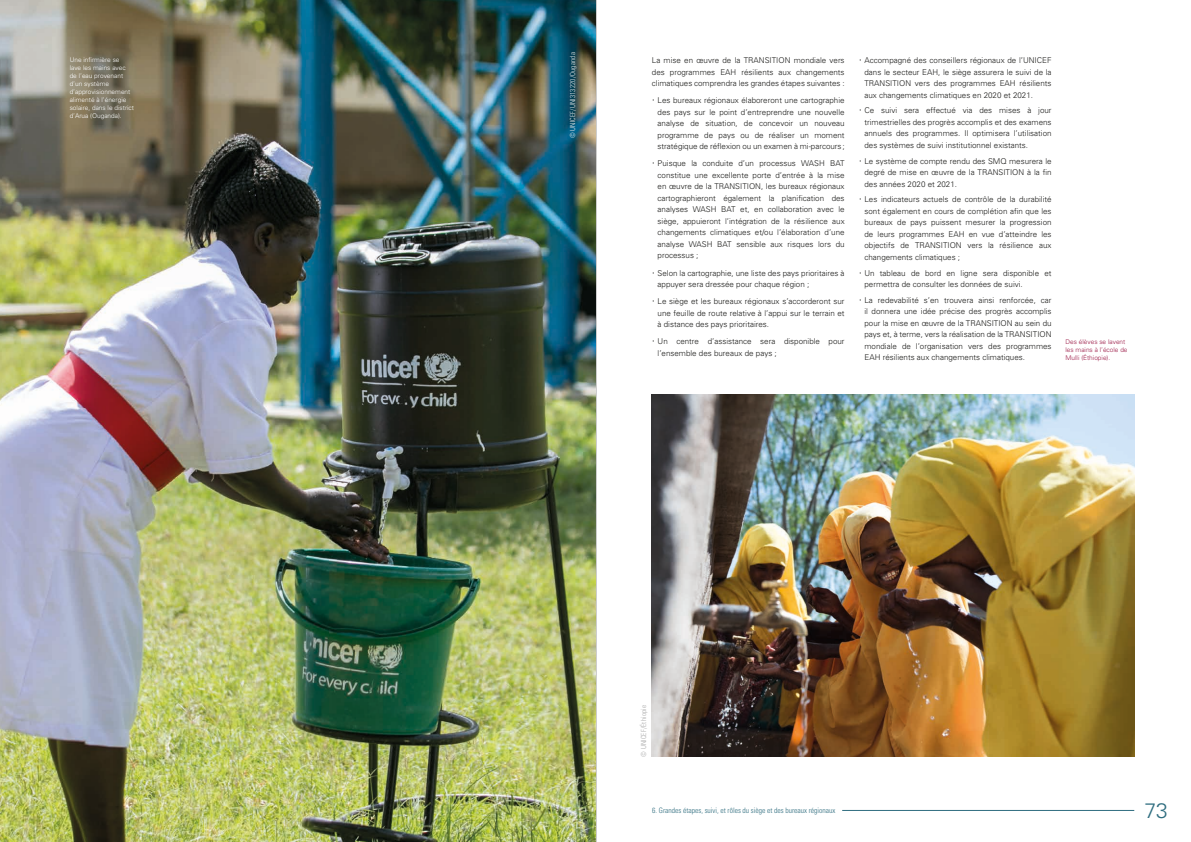
<style>
.page{position:relative;width:1191px;height:842px;background:#fff}
.page>*{position:absolute;margin:0;border:0;box-sizing:border-box;transform-origin:0 0}
.t1{font:300 21px "Univers";color:#2f6d7f}
.t2{font:300 8px/11.5px "Univers";color:#1d1d1b;text-align:justify}
.t3{font:300 condensed 7.5px "Univers";color:#2f6d7f}
.t4{font:300 condensed 7px "Univers";letter-spacing:.025em;color:#ededed}
.t5{font:300 condensed 7px "Univers";letter-spacing:.025em;color:#a8a8a8}
.t6{font:300 6.5px/8px "Univers";color:#fff}
.t7{font:300 6.5px/8px "Univers";color:#9b1845}
.s1{font-size:12px}
</style>
<div class="page">
<hr style="left:596px;top:0;width:1px;height:842px;background:#9d9d9d">
<hr style="left:842px;top:810px;width:292px;height:1px;background:#2f6d7f">
<img style="left:0;top:0;width:596px;height:842px">
<img style="left:652px;top:394px;width:482px;height:363px">
<p class="t6" style="left:70px;top:56px;width:66px">Une infirmière se<br>lave les mains avec de l’eau provenant d’un système d’approvisionnement alimenté à l’énergie solaire, dans le district d’Arua (Ouganda).</p>
<p class="t4" style="left:568px;top:138px;width:88px;rotate:-90deg">© UNICEF/UNI313220/Ouganda</p>
<p class="t2" style="left:652px;top:54px;width:194px">La mise en œuvre de la TRANSITION mondiale vers des programmes EAH résilients aux changements climatiques comprendra les grandes étapes suivantes :</p>
<p class="t2" style="left:657px;top:95px;width:189px;text-indent:-6px"><span class="s1">·</span> Les bureaux régionaux élaboreront une cartographie des pays sur le point d’entreprendre une nouvelle analyse de situation, de concevoir un nouveau programme de pays ou de réaliser un moment stratégique de réflexion ou un examen à mi-parcours;</p>
<p class="t2" style="left:657px;top:158px;width:189px;text-indent:-6px"><span class="s1">·</span> Puisque la conduite d’un processus WASH BAT constitue une excellente porte d’entrée à la mise en œuvre de la TRANSITION, les bureaux régionaux cartographieront également la planification des analyses WASH BAT et, en collaboration avec le siège, appuieront l’intégration de la résilience aux changements climatiques et/ou l’élaboration d’une analyse WASH BAT sensible aux risques lors du processus ;</p>
<p class="t2" style="left:657px;top:267px;width:189px;text-indent:-6px"><span class="s1">·</span> Selon la cartographie, une liste des pays prioritaires à appuyer sera dressée pour chaque région ;</p>
<p class="t2" style="left:657px;top:296px;width:188px;text-indent:-6px"><span class="s1">·</span> Le siège et les bureaux régionaux s’accorderont sur une feuille de route relative à l’appui sur le terrain et à distance des pays prioritaires.</p>
<p class="t2" style="left:657px;top:336px;width:188px;text-indent:-6px"><span class="s1">·</span> Un centre d’assistance sera disponible pour l’ensemble des bureaux de pays ;</p>
<p class="t2" style="left:864px;top:54px;width:189px;text-indent:-6px"><span class="s1">·</span> Accompagné des conseillers régionaux de l’UNICEF dans le secteur EAH, le siège assurera le suivi de la TRANSITION vers des programmes EAH résilients aux changements climatiques en 2020 et 2021.</p>
<p class="t2" style="left:864px;top:105px;width:189px;text-indent:-6px"><span class="s1">·</span> Ce suivi sera effectué via des mises à jour trimestrielles des progrès accomplis et des examens annuels des programmes. Il optimisera l’utilisation des systèmes de suivi institutionnel existants.</p>
<p class="t2" style="left:864px;top:155px;width:188px;text-indent:-6px"><span class="s1">·</span> Le système de compte rendu des SMQ mesurera le degré de mise en œuvre de la TRANSITION à la fin des années 2020 et 2021.</p>
<p class="t2" style="left:864px;top:194px;width:189px;text-indent:-6px"><span class="s1">·</span> Les indicateurs actuels de contrôle de la durabilité sont également en cours de complétion afin que les bureaux de pays puissent mesurer la progression de leurs programmes EAH en vue d’atteindre les objectifs de TRANSITION vers la résilience aux changements climatiques ;</p>
<p class="t2" style="left:864px;top:267px;width:188px;text-indent:-6px"><span class="s1">·</span> Un tableau de bord en ligne sera disponible et permettra de consulter les données de suivi.</p>
<p class="t2" style="left:864px;top:294px;width:189px;text-indent:-6px"><span class="s1">·</span> La redevabilité s’en trouvera ainsi renforcée, car il donnera une idée précise des progrès accomplis pour la mise en œuvre de la TRANSITION au sein du pays et, à terme, vers la réalisation de la TRANSITION mondiale de l’organisation vers des programmes EAH résilients aux changements climatiques.</p>
<p class="t7" style="left:1065px;top:338px;width:64px">Des élèves se lavent les mains à l’école de<br>Mulli (Éthiopie).</p>
<p class="t5" style="left:639px;top:757px;width:53px;rotate:-90deg">© UNICEF/Éthiopie</p>
<p class="t3" style="left:652px;top:806px;width:185px">6. Grandes étapes, suivi, et rôles du siège et des bureaux régionaux</p>
<h1 class="t1" style="left:1144px;top:798px;width:25px">73</h1>
</div>
